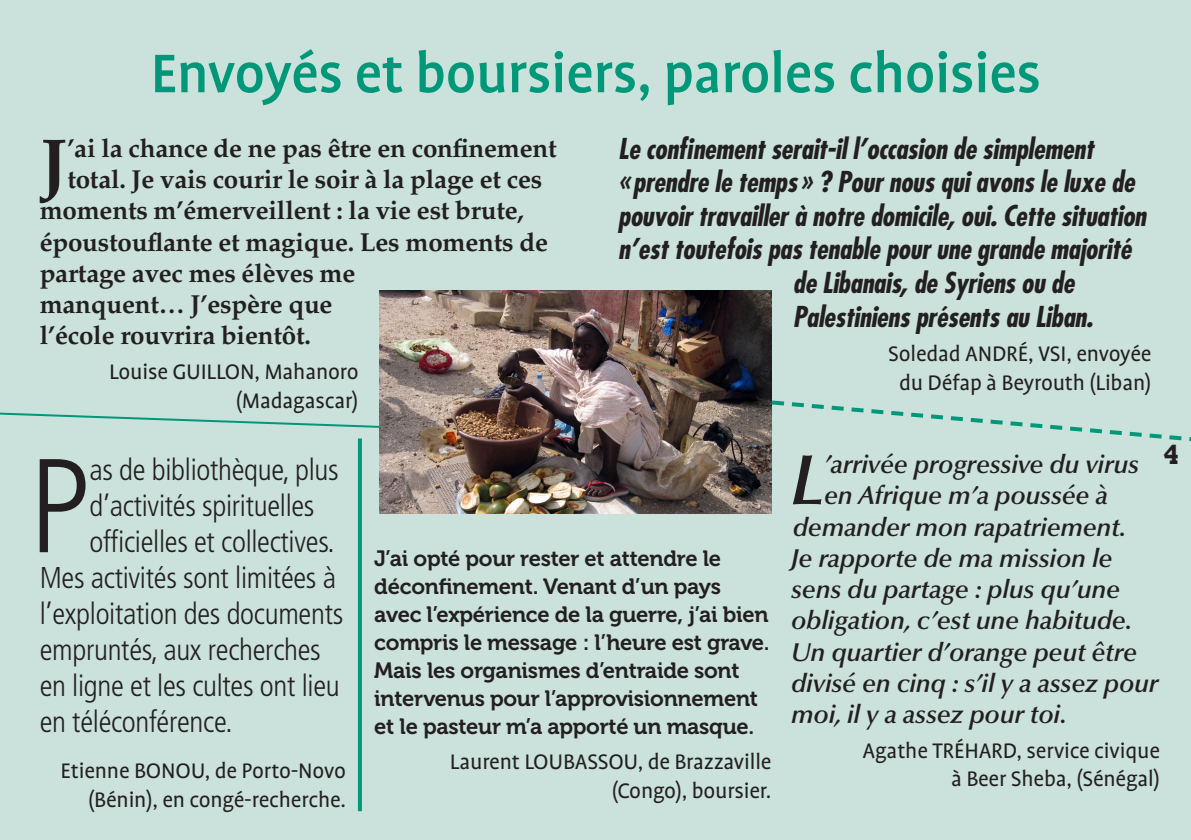
<style>
.page{position:relative;width:1191px;height:840px;background:#fff}
.page>*{position:absolute;margin:0;border:0;box-sizing:border-box;transform-origin:0 0}
.Txt_LdD__Internet{font:300 condensed 133.2px "Frutiger";color:#231f20}
.Txt_LdD__Internet-2{font:italic 600 71.6px "Optima";color:#231f20}
.Txt_LdD__Internet-3{font:70.8px "Palatino Bold Os F";color:#231f20}
.t1{font:500 62px "Profile";letter-spacing:-.01em;color:#009879}
.Txt_LdD__Internet-4{font:300 condensed 30px "Frutiger";letter-spacing:-.01em;color:#231f20}
.Txt_LdD__Internet-5{font:italic 700 condensed 28px "Futura";letter-spacing:-.01em;color:#231f20}
.t2{font:700 28px "Rockwell";color:#231f20}
.Txt_LdD__Internet-6{font:italic 600 26px "Optima";letter-spacing:-.01em;color:#231f20}
.Txt_LdD__Internet-7{font:26px "Palatino Bold Os F";letter-spacing:-.01em;color:#231f20}
.Signature__LdDi{font:24px/28.8px "Profile";letter-spacing:-.01em;color:#231f20;text-align:right}
.Txt_LdD__Internet-8{font:22px/28px "Museo 700";letter-spacing:-.01em;color:#231f20}
</style>
<div class="page">
<div style="left:0;top:0;width:1191px;height:839px;background:#cae2db"></div>
<svg style="left:358px;top:438px;width:4px;height:372px"></svg>
<svg style="left:0;top:410px;width:380px;height:21px"></svg>
<svg style="left:771px;top:396px;width:420px;height:50px"></svg>
<img style="left:380px;top:290px;width:391px;height:223px">
<p class="t1" style="left:150px;top:41px;width:892px">Envoyés et boursiers, paroles choisies</p>
<p class="Txt_LdD__Internet-3" style="left:40px;top:122px;width:29px">J</p>
<p class="Txt_LdD__Internet-7" style="left:67px;top:133px;width:491px">’ai la chance de ne pas être en confinement</p>
<p class="Txt_LdD__Internet-7" style="left:67px;top:164px;width:476px">total. Je vais courir le soir à la plage et ces</p>
<p class="Txt_LdD__Internet-7" style="left:40px;top:195px;width:486px">moments m’émerveillent : la vie est brute,</p>
<p class="Txt_LdD__Internet-7" style="left:40px;top:226px;width:510px">époustouflante et magique. Les moments de</p>
<p class="Txt_LdD__Internet-7" style="left:40px;top:257px;width:317px">partage avec mes élèves me</p>
<p class="Txt_LdD__Internet-7" style="left:40px;top:289px;width:294px">manquent… J’espère que</p>
<p class="Txt_LdD__Internet-7" style="left:40px;top:320px;width:273px">l’école rouvrira bientôt.</p>
<p class="Signature__LdDi" style="left:109px;top:357px;width:251px">Louise GUILLON, Mahanoro (Madagascar)</p>
<p class="Txt_LdD__Internet-5" style="left:618px;top:130px;width:477px">Le confinement serait-il l’occasion de simplement</p>
<p class="Txt_LdD__Internet-5" style="left:618px;top:164px;width:518px">«prendre le temps» ? Pour nous qui avons le luxe de</p>
<p class="Txt_LdD__Internet-5" style="left:618px;top:197px;width:529px">pouvoir travailler à notre domicile, oui. Cette situation</p>
<p class="Txt_LdD__Internet-5" style="left:618px;top:231px;width:514px">n’est toutefois pas tenable pour une grande majorité</p>
<p class="Txt_LdD__Internet-5" style="left:793px;top:264px;width:283px">de Libanais, de Syriens ou de</p>
<p class="Txt_LdD__Internet-5" style="left:793px;top:298px;width:302px">Palestiniens présents au Liban.</p>
<p class="Signature__LdDi" style="left:888px;top:339px;width:265px;text-align:center">Soledad ANDRÉ, VSI, envoyée du Défap à Beyrouth (Liban)</p>
<p class="Txt_LdD__Internet" style="left:29px;top:430px;width:63px">P</p>
<p class="Txt_LdD__Internet-4" style="left:89px;top:452px;width:251px">as de bibliothèque, plus</p>
<p class="Txt_LdD__Internet-4" style="left:89px;top:488px;width:227px">d’activités spirituelles</p>
<p class="Txt_LdD__Internet-4" style="left:89px;top:524px;width:247px">officielles et collectives.</p>
<p class="Txt_LdD__Internet-4" style="left:40px;top:560px;width:298px">Mes activités sont limitées à</p>
<p class="Txt_LdD__Internet-4" style="left:40px;top:596px;width:305px">l’exploitation des documents</p>
<p class="Txt_LdD__Internet-4" style="left:40px;top:632px;width:282px">empruntés, aux recherches</p>
<p class="Txt_LdD__Internet-4" style="left:40px;top:668px;width:301px">en ligne et les cultes ont lieu</p>
<p class="Txt_LdD__Internet-4" style="left:40px;top:704px;width:194px">en téléconférence.</p>
<p class="Signature__LdDi" style="left:61px;top:756px;width:287px">Etienne BONOU, de Porto-Novo (Bénin), en congé-recherche.</p>
<p class="Txt_LdD__Internet-8" style="left:374px;top:544px;width:397px">J’ai opté pour rester et attendre le déconfinement. Venant d’un pays avec l’expérience de la guerre, j’ai bien compris le message : l’heure est grave.<br>Mais les organismes d’entraide sont intervenus pour l’approvisionnement et le pasteur m’a apporté un masque.</p>
<p class="Signature__LdDi" style="left:450px;top:746px;width:323px">Laurent LOUBASSOU, de Brazzaville (Congo), boursier.</p>
<p class="t2" style="left:1163px;top:437px;width:17px">4</p>
<p class="Txt_LdD__Internet-2" style="left:790px;top:438px;width:36px">L</p>
<p class="Txt_LdD__Internet-6" style="left:824px;top:449px;width:317px">’arrivée progressive du virus</p>
<p class="Txt_LdD__Internet-6" style="left:824px;top:480px;width:285px">en Afrique m’a poussée à</p>
<p class="Txt_LdD__Internet-6" style="left:793px;top:511px;width:335px">demander mon rapatriement.</p>
<p class="Txt_LdD__Internet-6" style="left:791px;top:542px;width:323px">Je rapporte de ma mission le</p>
<p class="Txt_LdD__Internet-6" style="left:791px;top:574px;width:330px">sens du partage : plus qu’une</p>
<p class="Txt_LdD__Internet-6" style="left:791px;top:605px;width:343px">obligation, c’est une habitude.</p>
<p class="Txt_LdD__Internet-6" style="left:791px;top:636px;width:347px">Un quartier d’orange peut être</p>
<p class="Txt_LdD__Internet-6" style="left:791px;top:667px;width:369px">divisé en cinq : s’il y a assez pour</p>
<p class="Txt_LdD__Internet-6" style="left:791px;top:698px;width:277px">moi, il y a assez pour toi.</p>
<p class="Signature__LdDi" style="left:862px;top:735px;width:299px">Agathe TRÉHARD, service civique à Beer Sheba, (Sénégal)</p>
</div>
